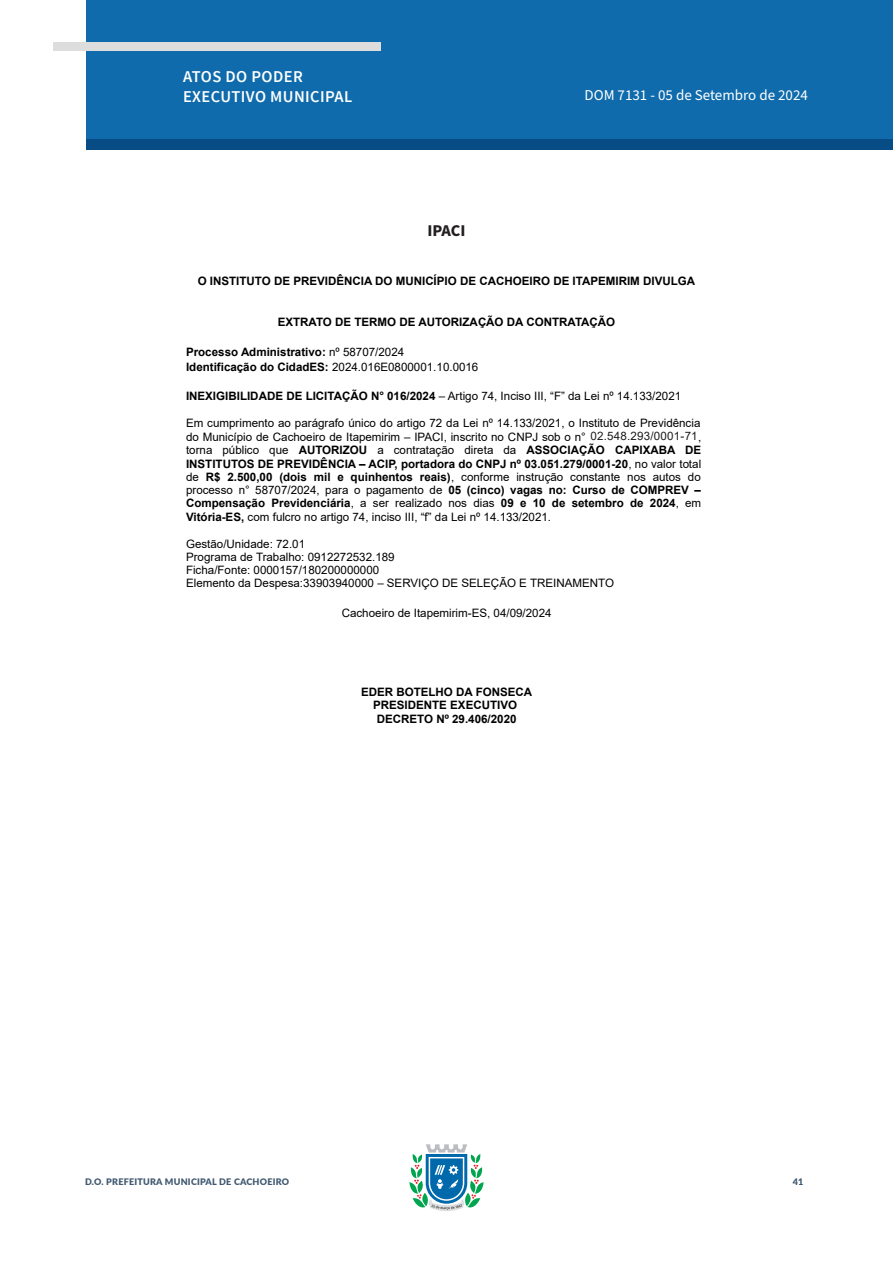
<style>
.page{position:relative;width:893px;height:1263px;background:#fff}
.page>*{position:absolute;margin:0;border:0;box-sizing:border-box;transform-origin:0 0}
.t1{font:600 16.5px/19.8px "Source Sans Pro";letter-spacing:.025em;color:#fff}
.t2{font:700 16.5px "Source Sans Pro";letter-spacing:-.005em;color:#231f20}
.t3{font:15px "Source Sans Pro";color:#fff}
.t4{font:700 11.55px/13.4px "Arial";color:#000}
.t5{font:11.55px/13.4px "Arial";color:#000}
.t6{font:900 9px "Lato";letter-spacing:.025em;color:#405970}
.s1{font-weight:400}
.s2{font-weight:700}
.s3{color:#1c1c1c}
</style>
<div class="page">
<svg style="left:409px;top:1144px;width:75px;height:67px"></svg>
<div style="left:86px;top:0;width:807px;height:140px;background:#0f6bab"></div>
<div style="left:87px;top:140px;width:806px;height:10px;background:#084c86"></div>
<div style="left:53px;top:42px;width:328px;height:9px;background:#ddd"></div>
<hr style="left:0;top:0;width:1px;height:140px;background:#0f6bab">
<h1 class="t1" style="left:183px;top:67px;width:171px">ATOS DO PODER<br>EXECUTIVO MUNICIPAL</h1>
<p class="t3" style="left:584px;top:85px;width:225px">DOM 7131 - 05 de Setembro de 2024</p>
<p class="t2" style="left:427px;top:219px;width:40px">IPACI</p>
<p class="t4" style="left:198px;top:274px;width:499px">O INSTITUTO DE PREVIDÊNCIA DO MUNICÍPIO DE CACHOEIRO DE ITAPEMIRIM DIVULGA</p>
<p class="t4" style="left:278px;top:315px;width:339px">EXTRATO DE TERMO DE AUTORIZAÇÃO DA CONTRATAÇÃO</p>
<p class="t4" style="left:186px;top:344px;width:294px;line-height:15.3px">Processo Administrativo: <span class="s1">nº 58707/2024<br></span>Identificação do CidadES: <span class="s1">2024.016E0800001.10.0016</span></p>
<p class="t5" style="left:186px;top:389px;width:497px"><span class="s2">INEXIGIBILIDADE DE LICITAÇÃO N° 016/2024</span> – Artigo 74, Inciso III, “F” da Lei nº 14.133/2021</p>
<p class="t5" style="left:186px;top:415px;width:517px;line-height:14.4px">Em cumprimento ao parágrafo único do artigo 72 da Lei nº 14.133/2021, o Instituto de Previdência do Município de Cachoeiro de Itapemirim – IPACI, inscrito no CNPJ sob o n° <span class="s3">02.548.293/0001-71</span>,</p>
<p class="t4" style="left:186px;top:443px;width:517px;text-align:justify"><span class="s1">torna público que</span> AUTORIZOU <span class="s1">a contratação direta da</span> ASSOCIAÇÃO CAPIXABA DE INSTITUTOS DE PREVIDÊNCIA – ACIP, portadora do CNPJ nº 03.051.279/0001-20<span class="s1">, no valor total de</span> R$ 2.500,00 (dois mil e quinhentos reais)<span class="s1">, conforme instrução constante nos autos do processo n° 58707/2024, para o pagamento de</span> 05 (cinco) vagas no: Curso de COMPREV – Compensação Previdenciária<span class="s1">, a ser realizado nos dias</span> 09 e 10 de setembro de 2024<span class="s1">, em </span>Vitória-ES, <span class="s1">com fulcro no artigo 74, inciso III, “f” da Lei nº 14.133/2021.</span></p>
<p class="t5" style="left:186px;top:537px;width:429px">Gestão/Unidade: 72.01<br>Programa de Trabalho: 0912272532.189<br>Ficha/Fonte: 0000157/180200000000<br>Elemento da Despesa:33903940000 – SERVIÇO DE SELEÇÃO E TREINAMENTO</p>
<p class="t5" style="left:342px;top:606px;width:211px">Cachoeiro de Itapemirim-ES, 04/09/2024</p>
<p class="t4" style="left:361px;top:685px;width:173px;text-align:center">EDER BOTELHO DA FONSECA<br>PRESIDENTE EXECUTIVO<br>DECRETO Nº 29.406/2020</p>
<p class="t6" style="left:85px;top:1175px;width:206px">D.O. PREFEITURA MUNICIPAL DE CACHOEIRO</p>
<p class="t6" style="left:793px;top:1175px;width:12px">41</p>
</div>
